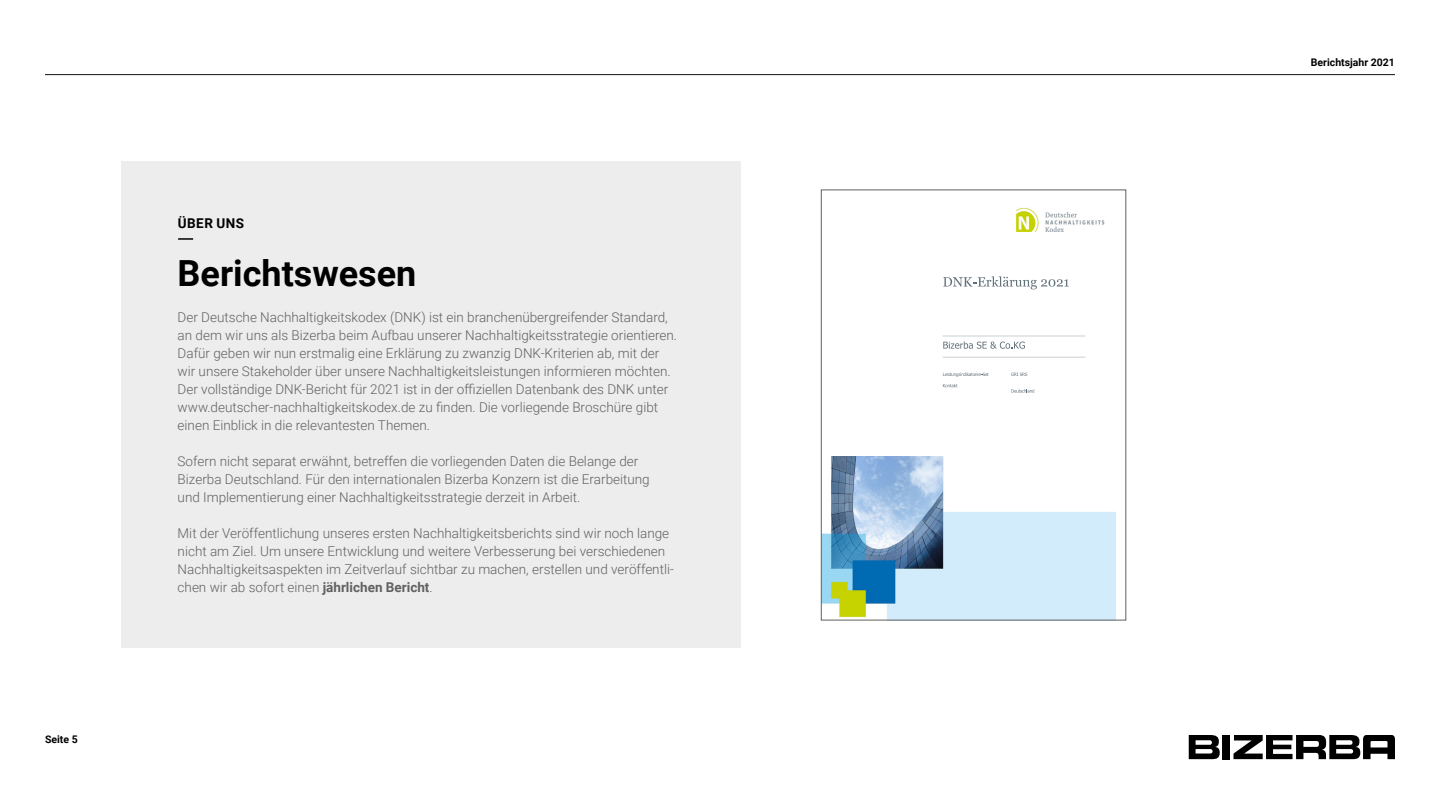
<style>
.page{position:relative;width:1440px;height:810px;background:#fff}
.page>*{position:absolute;margin:0;border:0;box-sizing:border-box;transform-origin:0 0}
.t1{font:700 36px "Roboto";color:#000}
.t2{font:300 13.5px/18px "Roboto";color:#616161}
.t3{font:700 13.5px "Roboto";letter-spacing:.035em;color:#000}
.t4{font:700 10.5px "Roboto";color:#000}
.s1{font-weight:700}
</style>
<div class="page">
<hr style="left:45px;top:74px;width:1350px;height:1px;background:#111">
<svg style="left:1234px;top:735px;width:161px;height:24px"></svg>
<div style="left:1222px;top:735px;width:8px;height:24px;background:#000"></div>
<svg style="left:1189px;top:735px;width:31px;height:24px"></svg>
<div style="left:121px;top:162px;width:619px;height:486px;background:#eeeded"></div>
<hr style="left:943px;top:357px;width:142px;height:1px;background:#617179">
<hr style="left:943px;top:336px;width:142px;height:1px;background:#617179">
<img style="left:1017px;top:207px;width:88px;height:24px">
<svg style="left:943px;top:276px;width:126px;height:13px"></svg>
<svg style="left:943px;top:341px;width:82px;height:8px"></svg>
<svg style="left:943px;top:373px;width:46px;height:4px"></svg>
<svg style="left:1011px;top:373px;width:16px;height:3px"></svg>
<svg style="left:943px;top:384px;width:14px;height:3px"></svg>
<svg style="left:1011px;top:389px;width:23px;height:4px"></svg>
<img style="left:823px;top:457px;width:293px;height:161px">
<div style="left:821px;top:190px;width:305px;height:430px;border:1px solid #616161"></div>
<svg style="left:178px;top:238px;width:15px;height:2px"></svg>
<p class="t4" style="left:45px;top:732px;width:34px">Seite 5</p>
<p class="t3" style="left:178px;top:214px;width:68px">ÜBER UNS</p>
<h1 class="t1" style="left:178px;top:248px;width:240px">Berichtswesen</h1>
<p class="t2" style="left:178px;top:308px;width:501px">Der Deutsche Nachhaltigkeitskodex (DNK) ist ein branchenübergreifender Standard, an dem wir uns als Bizerba beim Aufbau unserer Nachhaltigkeitsstrategie orientieren.<br>Dafür geben wir nun erstmalig eine Erklärung zu zwanzig DNK-Kriterien ab, mit der wir unsere Stakeholder über unsere Nachhaltigkeitsleistungen informieren möchten.<br>Der vollständige DNK-Bericht für 2021 ist in der offiziellen Datenbank des DNK unter www.deutscher-nachhaltigkeitskodex.de zu finden. Die vorliegende Broschüre gibt einen Einblick in die relevantesten Themen.</p>
<p class="t2" style="left:178px;top:452px;width:474px">Sofern nicht separat erwähnt, betreffen die vorliegenden Daten die Belange der<br>Bizerba Deutschland. Für den internationalen Bizerba Konzern ist die Erarbeitung und Implementierung einer Nachhaltigkeitsstrategie derzeit in Arbeit.</p>
<p class="t2" style="left:178px;top:524px;width:498px">Mit der Veröffentlichung unseres ersten Nachhaltigkeitsberichts sind wir noch lange nicht am Ziel. Um unsere Entwicklung und weitere Verbesserung bei verschiedenen Nachhaltigkeitsaspekten im Zeitverlauf sichtbar zu machen, erstellen und veröffentli&shy;chen wir ab sofort einen <span class="s1">jährlichen Bericht</span>.</p>
<p class="t4" style="left:1311px;top:55px;width:86px">Berichtsjahr 2021</p>
</div>
